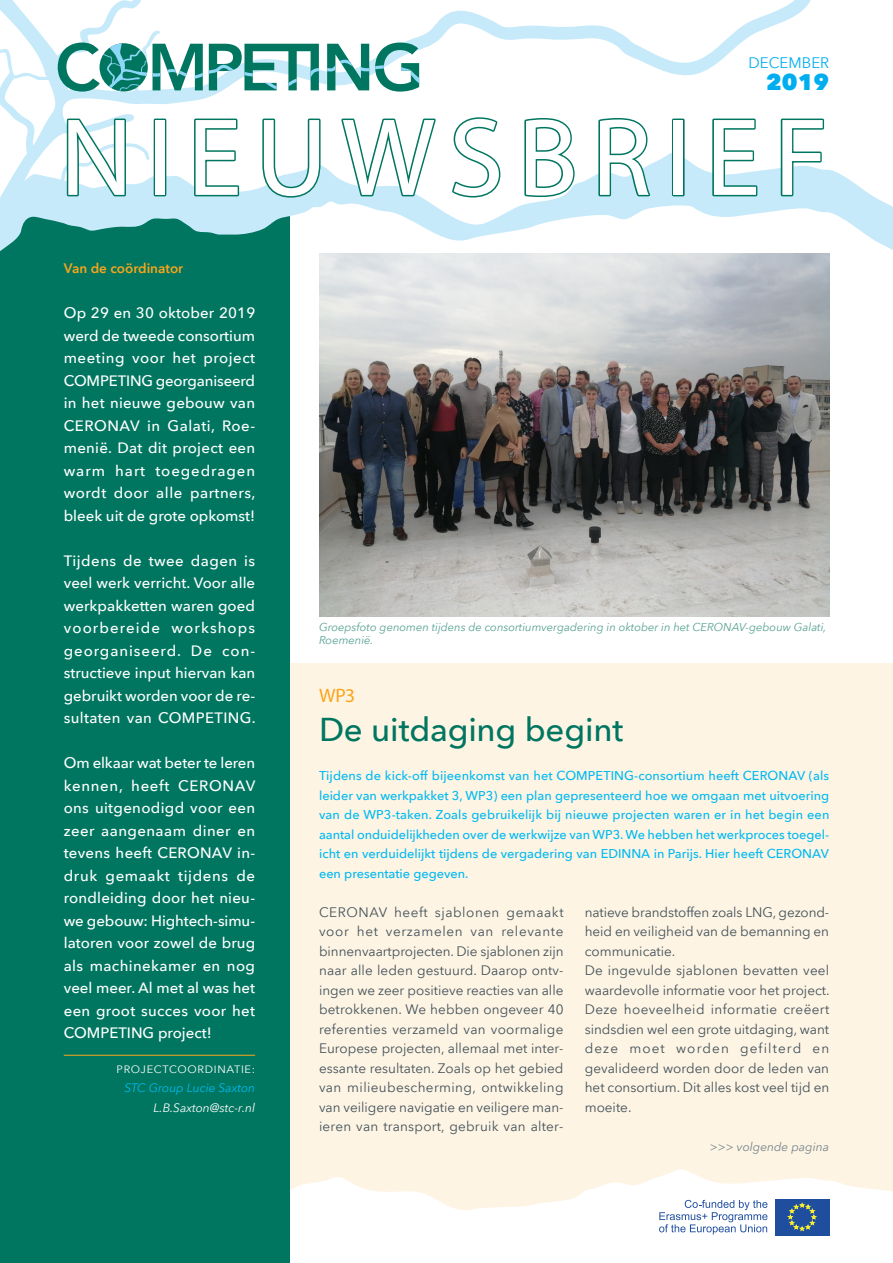
<style>
.page{position:relative;width:893px;height:1263px;background:#fff}
.page>*{position:absolute;margin:0;border:0;box-sizing:border-box;transform-origin:0 0}
.t1{font:111px "Myriad Pro";letter-spacing:.125em;color:#fff}
.KOP{font:500 33px "Avenir Next";letter-spacing:-.005em;color:#007660}
.t2{font:800 22.5px "Avenir Next";color:#00aeef}
.KOP_WP{font:19.5px "Myriad Pro";color:#f9a51b}
.TXT_intro{font:500 15px/22.5px "Avenir Next";color:#fff;text-align:justify}
.t3{font:15px "Avenir Next";color:#00aeef}
.TXT_plat{font:13.5px/19.5px "Avenir Next";color:#425159;text-align:justify}
.KOP_sub{font:600 13.5px "Avenir Next";color:#f9a51b}
.TXT_inleiding{font:500 12.75px/19.5px "Avenir Next";color:#00baf1;text-align:justify}
.Auteur{font:italic 12px "Avenir Next";color:#00baf1}
.mail{font:italic 12px "Avenir Next";color:#fff}
.mail-2{font:italic 12px "Avenir Next";color:#72828a}
.TXT_voetnoot{font:italic 11.25px "Avenir Next";color:#57a192}
.Functie{font:10.5px "Avenir Next";letter-spacing:.06em;color:#fff;scale:1.05 1}
</style>
<div class="page">
<div style="left:0;top:663px;width:893px;height:600px;background:#fef4e4"></div>
<svg style="left:289px;top:1169px;width:604px;height:94px;fill:#fff"></svg>
<div style="left:0;top:40px;width:289px;height:1223px;background:#007660"></div>
<svg style="left:0;top:0;width:893px;height:261px"></svg>
<svg style="left:58px;top:43px;width:361px;height:49px"></svg>
<svg style="left:65px;top:116px;width:62px;height:83px"></svg>
<div style="left:154px;top:119px;width:12px;height:77px;border:3px solid #007660"></div>
<svg style="left:193px;top:117px;width:48px;height:81px"></svg>
<svg style="left:261px;top:117px;width:61px;height:82px"></svg>
<svg style="left:339px;top:116px;width:99px;height:83px"></svg>
<svg style="left:449px;top:116px;width:53px;height:83px"></svg>
<svg style="left:522px;top:116px;width:54px;height:83px"></svg>
<svg style="left:597px;top:116px;width:57px;height:82px"></svg>
<div style="left:672px;top:119px;width:13px;height:77px;border:3px solid #007660"></div>
<svg style="left:711px;top:117px;width:48px;height:81px"></svg>
<svg style="left:779px;top:117px;width:46px;height:81px"></svg>
<hr style="left:64px;top:1055px;width:191px;height:1px;background:#f9a51b">
<img style="left:319px;top:254px;width:510px;height:363px">
<div style="left:775px;top:1199px;width:54px;height:36px;background:#1f4e9f"></div>
<svg style="left:788px;top:1203px;width:28px;height:28px"></svg>
<svg style="left:659px;top:1200px;width:108px;height:34px;background:#d5deed"></svg>
<p class="t3" style="left:749px;top:50px;width:82px">DECEMBER</p>
<h3 class="t2" style="left:766px;top:68px;width:64px">2019</h3>
<h1 class="t1" style="left:60px;top:89px;width:770px">NIEUWSBRIEF</h1>
<p class="KOP_sub" style="left:64px;top:257px;width:121px">Van de coördinator</p>
<p class="TXT_intro" style="left:64px;top:301px;width:193px">Op 29 en 30 oktober 2019 werd de tweede consortium meeting voor het project COMPETING georganiseerd in het nieuwe gebouw van CERONAV in Galati, Roe&shy;menië. Dat dit project een warm hart toegedragen wordt door alle partners, bleek uit de grote opkomst!</p>
<p class="TXT_intro" style="left:64px;top:549px;width:193px">Tijdens de twee dagen is veel werk verricht. Voor alle werkpakketten waren goed voorbereide workshops georganiseerd. De con&shy;structieve input hiervan kan gebruikt worden voor de re&shy;sultaten van COMPETING.</p>
<p class="TXT_intro" style="left:64px;top:751px;width:193px">Om elkaar wat beter te leren kennen, heeft CERONAV ons uitgenodigd voor een zeer aangenaam diner en tevens heeft CERONAV in&shy;druk gemaakt tijdens de rondleiding door het nieu&shy;we gebouw: Hightech-simu&shy;latoren voor zowel de brug als machinekamer en nog veel meer. Al met al was het een groot succes voor het COMPETING project!</p>
<p class="Functie" style="left:117px;top:1060px;width:133px">PROJECTCOORDINATIE:</p>
<p class="Auteur" style="left:125px;top:1078px;width:132px">STC Group Lucie Saxton</p>
<p class="mail" style="left:153px;top:1097px;width:103px">L.B.Saxton@stc-r.nl</p>
<p class="TXT_voetnoot" style="left:319px;top:617px;width:509px">Groepsfoto genomen tijdens de consortiumvergadering in oktober in het CERONAV-gebouw Galati,</p>
<p class="TXT_voetnoot" style="left:319px;top:631px;width:56px">Roemenië.</p>
<p class="KOP_WP" style="left:319px;top:683px;width:38px">WP3</p>
<p class="KOP" style="left:319px;top:701px;width:306px">De uitdaging begint</p>
<p class="TXT_inleiding" style="left:319px;top:765px;width:512px">Tijdens de kick-off bijeenkomst van het COMPETING-consortium heeft CERONAV (als leider van werkpakket 3, WP3) een plan gepresenteerd hoe we omgaan met uitvoering van de WP3-taken. Zoals gebruikelijk bij nieuwe projecten waren er in het begin een aantal onduidelijkheden over de werkwijze van WP3. We hebben het werkproces toegel&shy;icht en verduidelijkt tijdens de vergadering van EDINNA in Parijs. Hier heeft CERONAV een presentatie gegeven.</p>
<p class="TXT_plat" style="left:319px;top:901px;width:246px">CERONAV heeft sjablonen gemaakt voor het verzamelen van relevante binnenvaartprojecten. Die sjablonen zijn naar alle leden gestuurd. Daarop ontv&shy;ingen we zeer positieve reacties van alle betrokkenen. We hebben ongeveer 40 referenties verzameld van voormalige Europese projecten, allemaal met inter&shy;essante resultaten. Zoals op het gebied van milieubescherming, ontwikkeling van veiligere navigatie en veiligere man&shy;ieren van transport, gebruik van alter-</p>
<p class="TXT_plat" style="left:585px;top:901px;width:246px">natieve brandstoffen zoals LNG, gezond&shy;heid en veiligheid van de bemanning en communicatie.</p>
<p class="TXT_plat" style="left:585px;top:960px;width:246px">De ingevulde sjablonen bevatten veel waardevolle informatie voor het project.<br>Deze hoeveelheid informatie creëert sindsdien wel een grote uitdaging, want deze moet worden gefilterd en gevalideerd worden door de leden van het consortium. Dit alles kost veel tijd en moeite.</p>
<p class="mail-2" style="left:710px;top:1137px;width:121px">&gt;&gt;&gt; volgende pagina</p>
</div>
